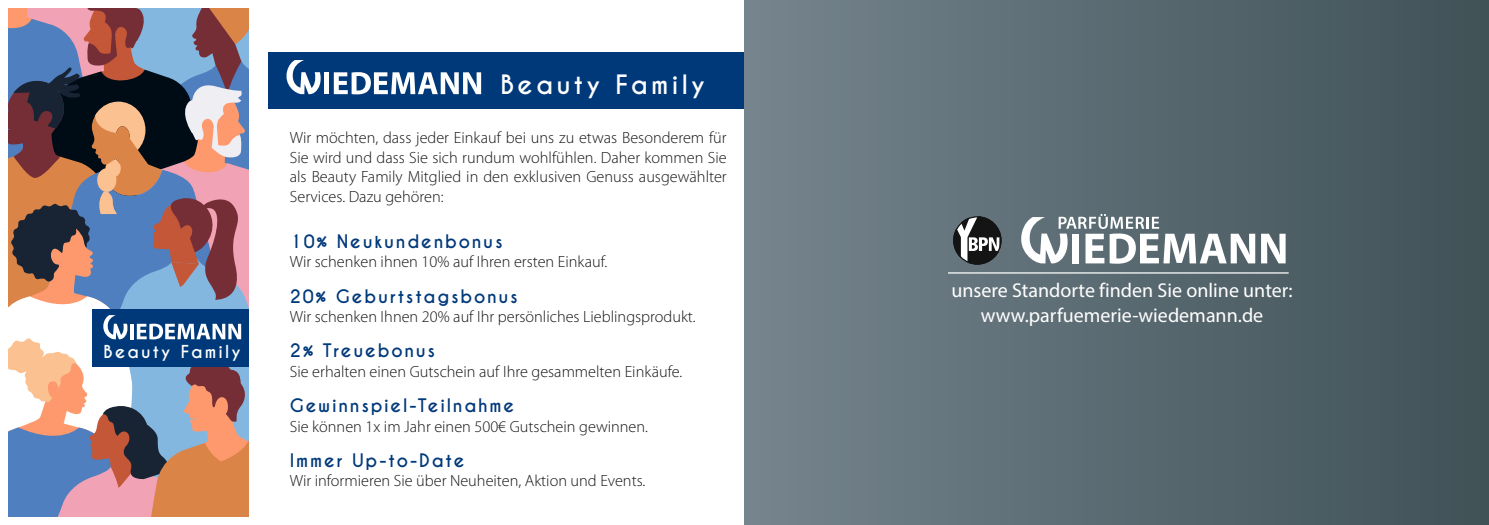
<style>
.page{position:relative;width:1489px;height:525px;background:#fff}
.page>*{position:absolute;margin:0;border:0;box-sizing:border-box;transform-origin:0 0}
.t1{font:700 25px "Caviar Dreams";letter-spacing:.13em;color:#fff}
.Überschrift{font:20px "Myriad Pro";color:#fff}
.t2{font:700 17.5px "Caviar Dreams";letter-spacing:.1em;color:#00397a}
.t3{font:700 16.75px "Caviar Dreams";letter-spacing:.13em;color:#fff}
.t4{font:300 16.25px/19.5px "Myriad Pro";color:#131413;text-align:justify}
</style>
<div class="page">
<svg style="left:9px;top:9px;width:239px;height:507px;background:#8c7b86"></svg>
<div style="left:268px;top:52px;width:476px;height:56px;background:#00397a"></div>
<svg style="left:286px;top:60px;width:35px;height:34px"></svg>
<div style="left:324px;top:72px;width:5px;height:22px;background:#fff"></div>
<svg style="left:334px;top:72px;width:147px;height:22px"></svg>
<div style="left:744px;top:0;width:744px;height:524px;background:linear-gradient(to right,#75848d,#405157)"></div>
<svg style="left:1017px;top:214px;width:268px;height:49px"></svg>
<svg style="left:953px;top:216px;width:48px;height:48px"></svg>
<div style="left:953px;top:216px;width:48px;height:48px;border:1px solid #131413;border-radius:50%"></div>
<hr style="left:947px;top:272px;width:341px;height:1px;background:#fff">
<p class="t3" style="left:104px;top:341px;width:139px">Beauty Family</p>
<p class="t1" style="left:500px;top:70px;width:206px">Beauty Family</p>
<p class="t4" style="left:290px;top:128px;width:438px">Wir möchten, dass jeder Einkauf bei uns zu etwas Besonderem für Sie wird und dass Sie sich rundum wohlfühlen. Daher kommen Sie als Beauty Family Mitglied in den exklusiven Genuss ausgewählter Services. Dazu gehören:</p>
<p class="t2" style="left:290px;top:230px;width:214px">10% Neukundenbonus</p>
<p class="t4" style="left:290px;top:252px;width:319px">Wir schenken ihnen 10% auf Ihren ersten Einkauf.</p>
<p class="t2" style="left:290px;top:285px;width:229px">20% Geburtstagsbonus</p>
<p class="t4" style="left:290px;top:306px;width:407px">Wir schenken Ihnen 20% auf Ihr persönliches Lieblingsprodukt.</p>
<p class="t2" style="left:290px;top:340px;width:147px">2% Treuebonus</p>
<p class="t4" style="left:290px;top:361px;width:394px">Sie erhalten einen Gutschein auf Ihre gesammelten Einkäufe.</p>
<p class="t2" style="left:290px;top:394px;width:226px">Gewinnspiel-Teilnahme</p>
<p class="t4" style="left:290px;top:416px;width:359px">Sie können 1x im Jahr einen 500€ Gutschein gewinnen.</p>
<p class="t2" style="left:290px;top:449px;width:176px">Immer Up-to-Date</p>
<p class="t4" style="left:290px;top:470px;width:357px">Wir informieren Sie über Neuheiten, Aktion und Events.</p>
<p class="Überschrift" style="left:951px;top:277px;width:343px">unsere Standorte finden Sie online unter:</p>
<p class="Überschrift" style="left:980px;top:302px;width:284px">www.parfuemerie-wiedemann.de</p>
</div>
